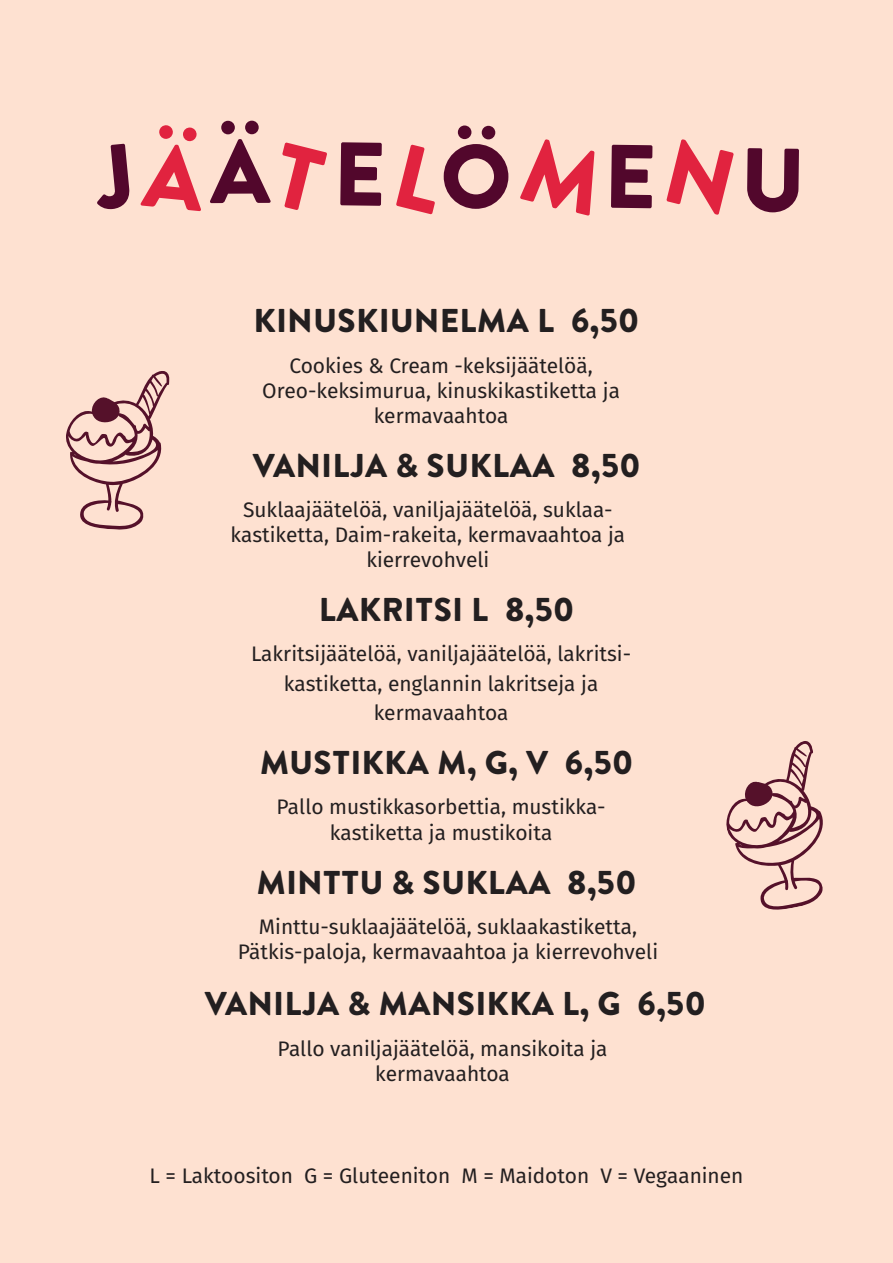
<style>
.page{position:relative;width:893px;height:1263px;background:#fee1d1}
.page>*{position:absolute;margin:0;border:0;box-sizing:border-box;transform-origin:0 0}
.t1{font:900 90px "Brandon Text";color:#52072c}
.Headlines{font:900 33px "Brandon Text";letter-spacing:.02em;color:#231f20}
.leipis{font:21px/25.2px "Fira Sans";color:#231f20;text-align:center}
</style>
<div class="page">
<svg style="left:66px;top:371px;width:104px;height:159px"></svg>
<svg style="left:726px;top:741px;width:97px;height:169px"></svg>
<p class="t1" style="left:210px;top:108px;width:62px">Ä</p>
<p class="Headlines" style="left:254px;top:298px;width:387px">KINUSKIUNELMA L 6,50</p>
<p class="leipis" style="left:262px;top:352px;width:359px">Cookies &amp; Cream -keksijäätelöä,<br>Oreo-keksimurua, kinuskikastiketta ja kermavaahtoa</p>
<p class="Headlines" style="left:253px;top:442px;width:389px">VANILJA &amp; SUKLAA 8,50</p>
<p class="leipis" style="left:231px;top:496px;width:396px">Suklaajäätelöä, vaniljajäätelöä, suklaa&shy;kastiketta, Daim-rakeita, kermavaahtoa ja kierrevohveli</p>
<p class="Headlines" style="left:319px;top:586px;width:257px">LAKRITSI L 8,50</p>
<p class="leipis" style="left:251px;top:641px;width:382px">Lakritsijäätelöä, vaniljajäätelöä, lakritsi-</p>
<p class="leipis" style="left:284px;top:670px;width:316px">kastiketta, englannin lakritseja ja</p>
<p class="leipis" style="left:374px;top:700px;width:136px">kermavaahtoa</p>
<p class="Headlines" style="left:260px;top:739px;width:375px">MUSTIKKA M, G, V 6,50</p>
<p class="leipis" style="left:276px;top:794px;width:331px">Pallo mustikkasorbettia, mustikka&shy;kastiketta ja mustikoita</p>
<p class="Headlines" style="left:257px;top:859px;width:381px">MINTTU &amp; SUKLAA 8,50</p>
<p class="leipis" style="left:238px;top:913px;width:422px">Minttu-suklaajäätelöä, suklaakastiketta,<br>Pätkis-paloja, kermavaahtoa ja kierrevohveli</p>
<p class="Headlines" style="left:205px;top:980px;width:502px">VANILJA &amp; MANSIKKA L, G 6,50</p>
<p class="leipis" style="left:278px;top:1035px;width:331px">Pallo vaniljajäätelöä, mansikoita ja kermavaahtoa</p>
<p class="leipis" style="left:150px;top:1163px;width:595px">L = Laktoositon G = Gluteeniton M = Maidoton V = Vegaaninen</p>
</div>
